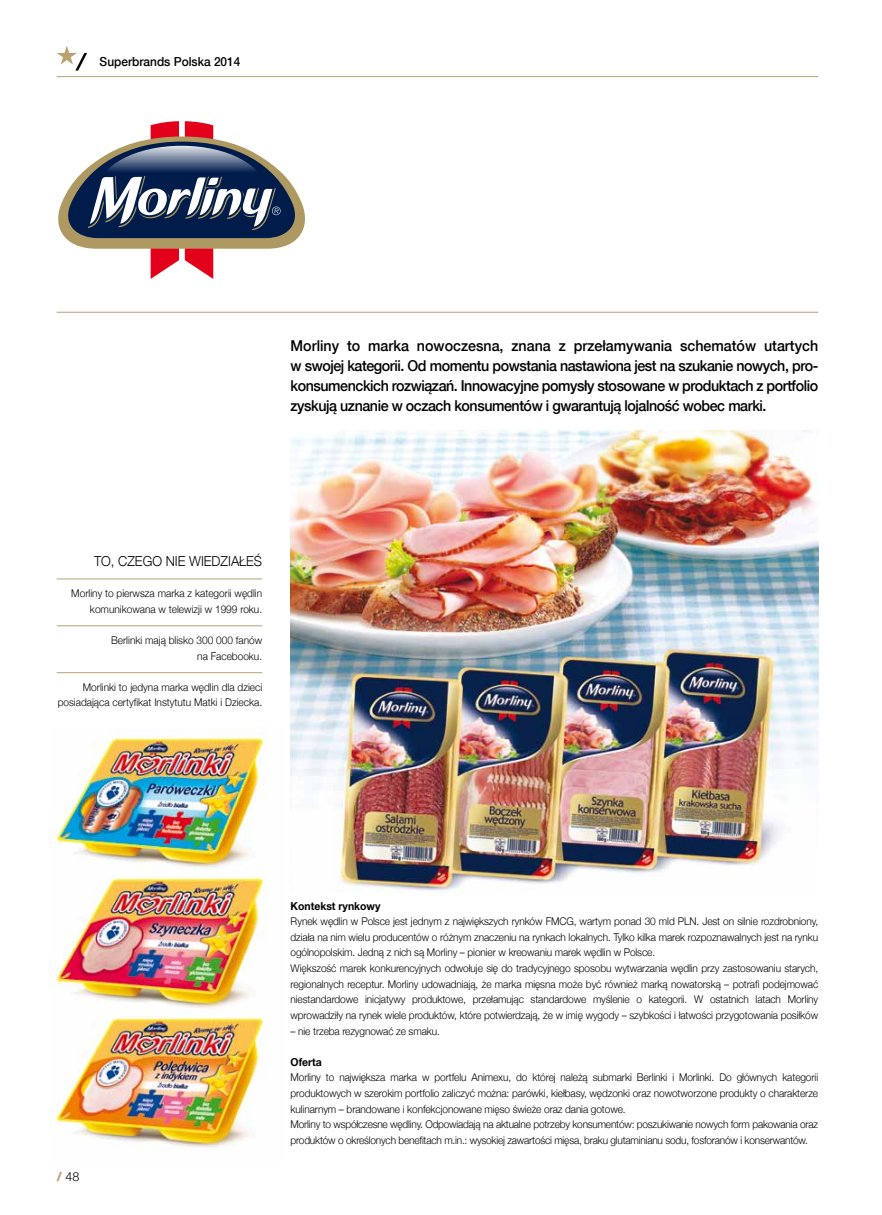
<style>
.page{position:relative;width:882px;height:1215px;background:#fff}
.page>*{position:absolute;margin:0;border:0;box-sizing:border-box;transform-origin:0 0}
.t1{font:500 15px/20px "Helvetica Neue";letter-spacing:-.03em;color:#000;text-align:justify;scale:.95 1}
.t2{font:300 13.75px "Helvetica Neue";color:#000;scale:.95 1}
.t3{font:500 12.5px "Helvetica Neue";color:#000;scale:.95 1}
.t4{font:300 12.5px "Helvetica Neue";color:#000}
.t5{font:700 11px "Helvetica Neue";color:#000;scale:.95 1}
.t6{font:300 10.62px/15.6px "Helvetica Neue";letter-spacing:-.01em;color:#000;text-align:right;scale:.95 1}
.s1{font-family:"Helvetica Neue LT Pro";font-weight:800;color:#bda071}
</style>
<div class="page">
<img style="left:50px;top:728px;width:216px;height:280px">
<hr style="left:57px;top:76px;width:761px;height:1px;background:#bda071">
<hr style="left:57px;top:312px;width:761px;height:1px;background:#bda071">
<hr style="left:57px;top:578px;width:205px;height:1px;background:#bda071">
<hr style="left:57px;top:625px;width:205px;height:1px;background:#bda071">
<hr style="left:57px;top:672px;width:205px;height:1px;background:#bda071">
<svg style="left:57px;top:46px;width:30px;height:25px"></svg>
<svg style="left:58px;top:121px;width:247px;height:158px"></svg>
<img style="left:50px;top:1016px;width:215px;height:136px">
<img style="left:291px;top:430px;width:527px;height:462px">
<p class="t3" style="left:100px;top:54px;width:150px">Superbrands Polska 2014</p>
<p class="t1" style="left:291px;top:335px;width:557px">Morliny to marka nowoczesna, znana z przełamywania schematów utartych w swojej kategorii. Od momentu powstania nastawiona jest na szukanie nowych, pro&shy;konsumenckich rozwiązań. Innowacyjne pomysły stosowane w produktach z portfolio zyskują uznanie w oczach konsumentów i gwarantują lojalność wobec marki.</p>
<p class="t2" style="left:94px;top:553px;width:179px">TO, CZEGO NIE WIEDZIAŁEŚ</p>
<p class="t6" style="left:71px;top:585px;width:202px">Morliny to pierwsza marka z kategorii wędlin komunikowana w telewizji w 1999 roku.</p>
<p class="t6" style="left:111px;top:632px;width:161px">Berlinki mają blisko 300 000 fanów na Facebooku.</p>
<p class="t6" style="left:58px;top:679px;width:217px">Morlinki to jedyna marka wędlin dla dzieci posiadająca certyfikat Instytutu Matki i Dziecka.</p>
<p class="t4" style="left:57px;top:1169px;width:24px"><span class="s1">/</span> 48</p>
<p class="t5" style="left:291px;top:899px;width:96px">Kontekst rynkowy</p>
<p class="t6" style="left:291px;top:913px;width:557px;text-align:left">Rynek wędlin w Polsce jest jednym z największych rynków FMCG, wartym ponad 30 mld PLN. Jest on silnie rozdrobniony, działa na nim wielu producentów o różnym znaczeniu na rynkach lokalnych. Tylko kilka marek rozpoznawalnych jest na rynku ogólnopolskim. Jedną z nich są Morliny – pionier w kreowaniu marek wędlin w Polsce.<br>Większość marek konkurencyjnych odwołuje się do tradycyjnego sposobu wytwarzania wędlin przy zastosowaniu starych, regionalnych receptur. Morliny udowadniają, że marka mięsna może być również marką nowatorską – potrafi podejmować niestandardowe inicjatywy produktowe, przełamując standardowe myślenie o kategorii. W ostatnich latach Morliny wprowadziły na rynek wiele produktów, które potwierdzają, że w imię wygody – szybkości i łatwości przygotowania posiłków</p>
<p class="t6" style="left:291px;top:1023px;width:159px">– nie trzeba rezygnować ze smaku.</p>
<p class="t5" style="left:291px;top:1055px;width:34px">Oferta</p>
<p class="t6" style="left:291px;top:1070px;width:557px;text-align:left">Morliny to największa marka w portfelu Animexu, do której należą submarki Berlinki i Morlinki. Do głównych kategorii produktowych w szerokim portfolio zaliczyć można: parówki, kiełbasy, wędzonki oraz nowotworzone produkty o charakterze kulinarnym – brandowane i konfekcjonowane mięso świeże oraz dania gotowe.<br>Morliny to współczesne wędliny. Odpowiadają na aktualne potrzeby konsumentów: poszukiwanie nowych form pakowania oraz produktów o określonych benefitach m.in.: wysokiej zawartości mięsa, braku glutaminianu sodu, fosforanów i konserwantów.</p>
</div>
